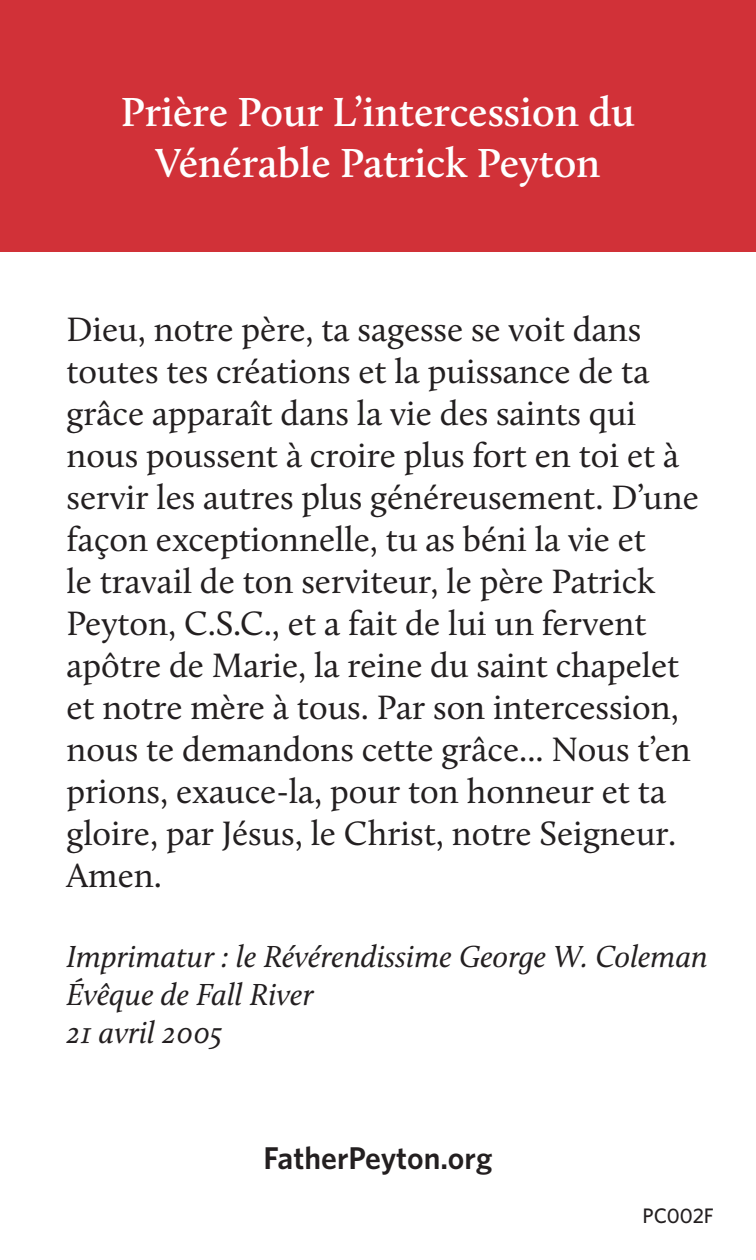
<style>
.page{position:relative;width:756px;height:1260px;background:#fff}
.page>*{position:absolute;margin:0;border:0;box-sizing:border-box;transform-origin:0 0}
.t1{font:600 42px/50.4px "Calluna";color:#fff;text-align:center}
.t2{font:35px/42px "Calluna";color:#231f20}
.t3{font:italic 31.5px "Calluna";color:#231f20}
.t4{font:600 31.5px "Whitney";color:#231f20}
.t5{font:500 21px "Whitney";color:#231f20}
</style>
<div class="page">
<div style="left:0;top:0;width:756px;height:252px;background:#d13138"></div>
<p class="t1" style="left:121px;top:86px;width:516px">Prière Pour L’intercession du<br>Vénérable Patrick Peyton</p>
<p class="t2" style="left:66px;top:308px;width:634px">Dieu, notre père, ta sagesse se voit dans toutes tes créations et la puissance de ta grâce apparaît dans la vie des saints qui nous poussent à croire plus fort en toi et à servir les autres plus généreusement. D’une façon exceptionnelle, tu as béni la vie et<br>le travail de ton serviteur, le père Patrick Peyton, C.S.C., et a fait de lui un fervent apôtre de Marie, la reine du saint chapelet et notre mère à tous. Par son intercession, nous te demandons cette grâce... Nous t’en prions, exauce-la, pour ton honneur et ta gloire, par Jésus, le Christ, notre Seigneur.<br>Amen.</p>
<p class="t3" style="left:66px;top:937px;width:643px">Imprimatur : le Révérendissime George W. Coleman</p>
<p class="t3" style="left:66px;top:975px;width:248px">Évêque de Fall River</p>
<p class="t3" style="left:66px;top:1013px;width:158px">21 avril 2005</p>
<p class="t4" style="left:264px;top:1137px;width:230px">FatherPeyton.org</p>
<p class="t5" style="left:642px;top:1202px;width:73px">PC002F</p>
</div>
